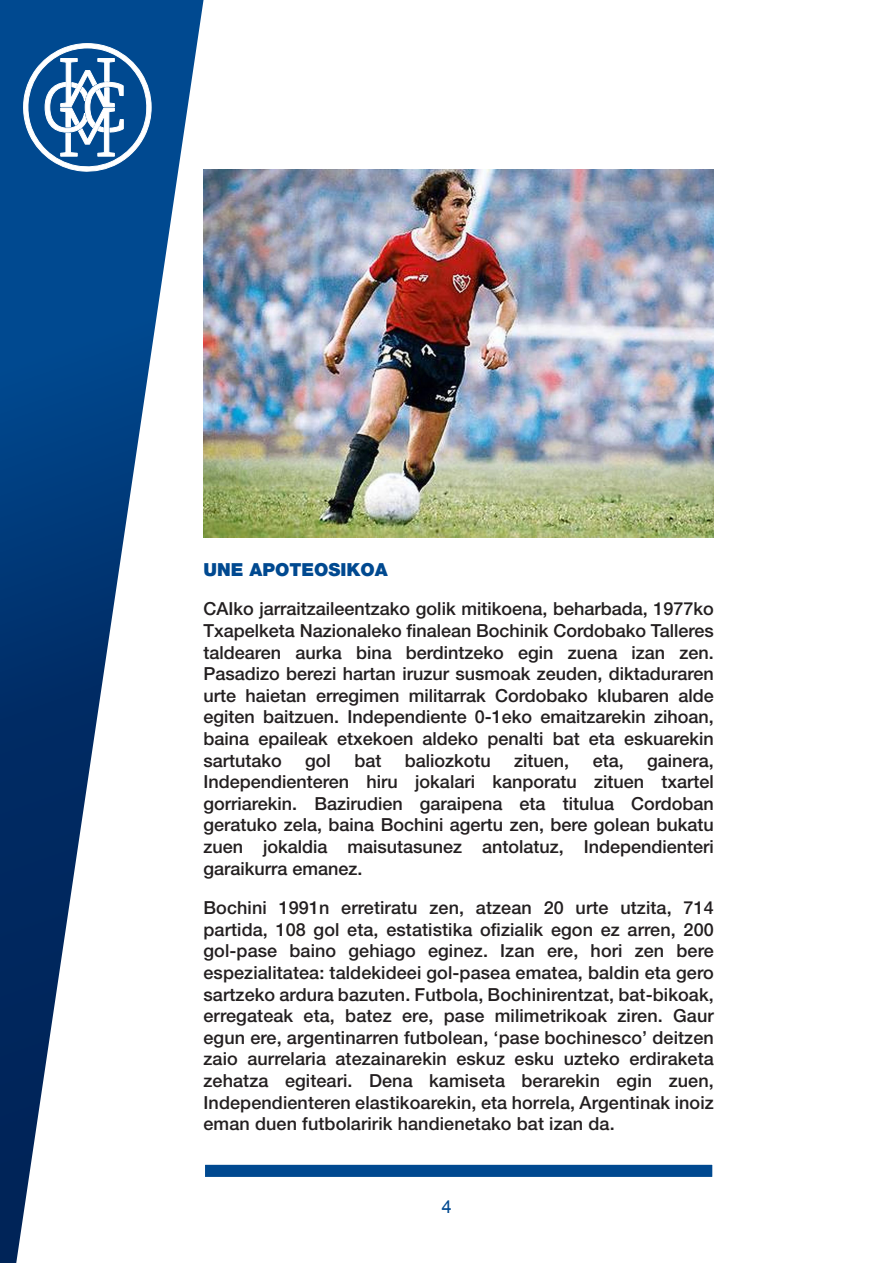
<style>
.page{position:relative;width:893px;height:1263px;background:#fff}
.page>*{position:absolute;margin:0;border:0;box-sizing:border-box;transform-origin:0 0}
.t1{font:500 18px/21.6px "Helvetica Neue LT Pro";color:#231f20;text-align:justify}
.t2{font:900 18px "Helvetica Neue LT Pro";color:#004990}
.t3{font:18px "Arial";color:#004990}
</style>
<div class="page">
<svg style="left:0;top:0;width:204px;height:1263px"></svg>
<svg style="left:22px;top:43px;width:129px;height:129px"></svg>
<div style="left:202px;top:1162px;width:513px;height:18px;background:#004990;border:3px solid #fff"></div>
<img style="left:204px;top:169px;width:510px;height:369px">
<p class="t2" style="left:204px;top:563px;width:186px">UNE APOTEOSIKOA</p>
<p class="t1" style="left:204px;top:601px;width:512px">CAIko jarraitzaileentzako golik mitikoena, beharbada, 1977ko Txapelketa Nazionaleko finalean Bochinik Cordobako Talleres taldearen aurka bina berdintzeko egin zuena izan zen.<br>Pasadizo berezi hartan iruzur susmoak zeuden, diktaduraren urte haietan erregimen militarrak Cordobako klubaren alde egiten baitzuen. Independiente 0-1eko emaitzarekin zihoan, baina epaileak etxekoen aldeko penalti bat eta eskuarekin sartutako</p>
<p class="t1" style="left:204px;top:752px;width:512px;text-indent:444px">gainera, Independienteren hiru jokalari kanporatu zituen txartel gorriarekin. Bazirudien garaipena eta titulua Cordoban geratuko zela, baina Bochini agertu zen, bere golean bukatu zuen jokaldia maisutasunez antolatuz, Independienteri garaikurra emanez.</p>
<p class="t1" style="left:204px;top:899px;width:512px">Bochini 1991n erretiratu zen, atzean 20 urte utzita, 714 partida, 108 gol eta, estatistika ofizialik egon ez arren, 200 gol-pase baino gehiago eginez. Izan ere, hori zen bere espezialitatea: taldekideei gol-pasea ematea, baldin eta gero sartzeko ardura bazuten. Futbola, Bochinirentzat, bat-bikoak, erregateak eta, batez ere, pase milimetrikoak ziren. Gaur egun ere, argentinarren futbolean, ‘pase bochinesco’ deitzen zaio aurrelaria atezainarekin eskuz esku uzteko erdiraketa zehatza egiteari. Dena kamiseta berarekin egin zuen, Independienteren elastikoarekin, eta horrela, Argentinak inoiz eman duen futbolaririk handienetako bat izan da.</p>
<p class="t1" style="left:305px;top:752px;width:27px">gol</p>
<p class="t1" style="left:354px;top:752px;width:28px">bat</p>
<p class="t1" style="left:405px;top:752px;width:88px">baliozkotu</p>
<p class="t1" style="left:514px;top:752px;width:57px">zituen,</p>
<p class="t1" style="left:593px;top:752px;width:33px">eta,</p>
<p class="t3" style="left:442px;top:1200px;width:12px">4</p>
</div>
